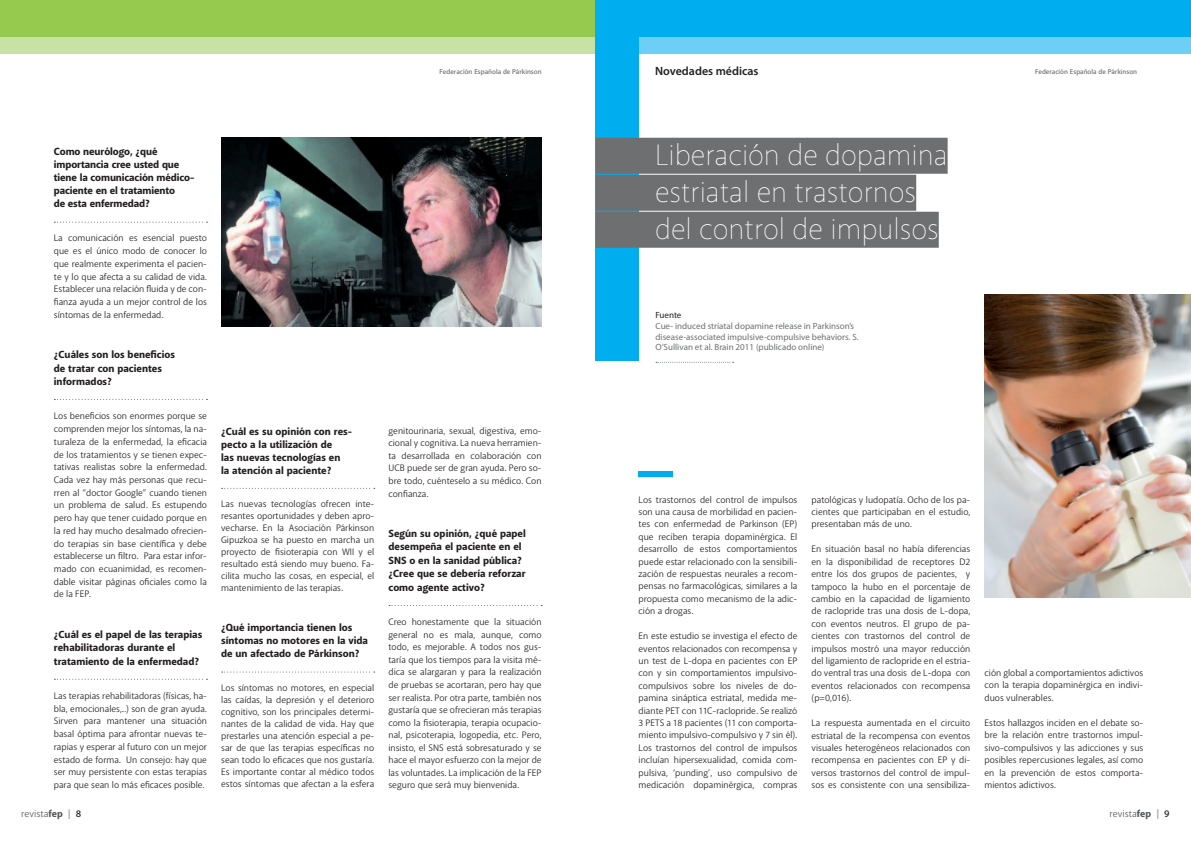
<style>
.page{position:relative;width:1191px;height:842px;background:#fff}
.page>*{position:absolute;margin:0;border:0;box-sizing:border-box;transform-origin:0 0}
.t1{font:100 30px/37px "Akagi";color:#fff}
.t2{font:600 12px "Myriad Pro";color:#231f20}
.t3{font:800 10.5px/13.2px "Akagi";color:#231f20}
.t4{font:10px "Akagi";color:#58595b}
.t5{font:9.5px/12.4px "Akagi";color:#231f20;text-align:justify}
.t6{font:9px/10.8px "Myriad Pro";color:#6d6f71}
.t7{font:9px "Myriad Pro";letter-spacing:-.005em;color:#231f20}
.t8{font:600 7px "Akagi";color:#6d6f71}
.s1{font-weight:800}
.s2{font-weight:600;color:#231f20}
</style>
<div class="page">
<svg style="left:54px;top:222px;width:153px;height:1px"></svg>
<svg style="left:54px;top:399px;width:153px;height:1px"></svg>
<svg style="left:54px;top:679px;width:153px;height:1px"></svg>
<svg style="left:222px;top:488px;width:153px;height:1px"></svg>
<svg style="left:222px;top:671px;width:153px;height:1px"></svg>
<svg style="left:389px;top:605px;width:153px;height:1px"></svg>
<div style="left:0;top:37px;width:595px;height:17px;background:#c8e1a4"></div>
<div style="left:0;top:0;width:595px;height:37px;background:#95ca4f"></div>
<div style="left:595px;top:37px;width:596px;height:17px;background:#6ecff6"></div>
<div style="left:595px;top:0;width:596px;height:37px;background:#00aeef"></div>
<img style="left:984px;top:295px;width:207px;height:302px">
<svg style="left:656px;top:362px;width:77px;height:1px"></svg>
<div style="left:638px;top:471px;width:34px;height:6px;background:#00aeef"></div>
<div style="left:595px;top:0;width:43px;height:361px;background:#00aeef"></div>
<div style="left:595px;top:138px;width:352px;height:36px;background:#6d6f71"></div>
<div style="left:595px;top:175px;width:321px;height:36px;background:#6d6f71"></div>
<div style="left:595px;top:212px;width:343px;height:36px;background:#6d6f71"></div>
<img style="left:222px;top:138px;width:319px;height:188px">
<p class="t8" style="left:439px;top:67px;width:104px">Federación Española de Párkinson</p>
<p class="t2" style="left:655px;top:64px;width:105px">Novedades médicas</p>
<p class="t8" style="left:1035px;top:67px;width:104px">Federación Española de Párkinson</p>
<p class="t3" style="left:54px;top:145px;width:142px">Como neurólogo, ¿qué importancia cree usted que tiene la comunicación médico&shy;paciente en el tratamiento<br>de esta enfermedad?</p>
<p class="t5" style="left:54px;top:232px;width:155px;line-height:12.7px">La comunicación es esencial puesto que es el único modo de conocer lo que realmente experimenta el pacien&shy;te y lo que afecta a su calidad de vida.<br>Establecer una relación fluida y de con&shy;fianza ayuda a un mejor control de los síntomas de la enfermedad.</p>
<p class="t3" style="left:54px;top:349px;width:123px">¿Cuáles son los beneficios de tratar con pacientes informados?</p>
<p class="t5" style="left:54px;top:410px;width:155px;line-height:12.7px">Los beneficios son enormes porque se comprenden mejor los síntomas, la na&shy;turaleza de la enfermedad, la eficacia de los tratamientos y se tienen expec&shy;tativas realistas sobre la enfermedad.<br>Cada vez hay más personas que recu&shy;rren al “doctor Google” cuando tienen un problema de salud. Es estupendo pero hay que tener cuidado porque en la red hay mucho desalmado ofrecien&shy;do terapias sin base científica y debe establecerse un filtro. Para estar infor&shy;mado con ecuanimidad, es recomen&shy;dable visitar páginas oficiales como la de la FEP.</p>
<p class="t3" style="left:54px;top:628px;width:150px">¿Cuál es el papel de las terapias rehabilitadoras durante el tratamiento de la enfermedad?</p>
<p class="t5" style="left:54px;top:689px;width:155px;line-height:12.7px">Las terapias rehabilitadoras (físicas, ha&shy;bla, emocionales,..) son de gran ayuda.<br>Sirven para mantener una situación basal óptima para afrontar nuevas te&shy;rapias y esperar al futuro con un mejor estado de forma. Un consejo: hay que ser muy persistente con estas terapias para que sean lo más eficaces posible.</p>
<p class="t3" style="left:221px;top:425px;width:132px">¿Cuál es su opinión con res&shy;pecto a la utilización de<br>las nuevas tecnologías en<br>la atención al paciente?</p>
<p class="t5" style="left:221px;top:498px;width:155px;line-height:12px">Las nuevas tecnologías ofrecen inte&shy;resantes oportunidades y deben apro&shy;vecharse. En la Asociación Párkinson Gipuzkoa se ha puesto en marcha un proyecto de fisioterapia con WII y el resultado está siendo muy bueno. Fa&shy;cilita mucho las cosas, en especial, el mantenimiento de las terapias.</p>
<p class="t3" style="left:221px;top:622px;width:148px">¿Qué importancia tienen los síntomas no motores en la vida de un afectado de Párkinson?</p>
<p class="t5" style="left:221px;top:682px;width:155px;line-height:12px">Los síntomas no motores, en especial las caídas, la depresión y el deterioro cognitivo, son los principales determi&shy;nantes de la calidad de vida. Hay que prestarles una atención especial a pe&shy;sar de que las terapias específicas no sean todo lo eficaces que nos gustaría.<br>Es importante contar al médico todos estos síntomas que afectan a la esfera</p>
<p class="t5" style="left:388px;top:424px;width:155px">genitourinaria, sexual, digestiva, emo&shy;cional y cognitiva. La nueva herramien&shy;ta desarrollada en colaboración con UCB puede ser de gran ayuda. Pero so&shy;bre todo, cuénteselo a su médico. Con confianza.</p>
<p class="t3" style="left:388px;top:527px;width:139px;line-height:13.5px">Según su opinión, ¿qué papel desempeña el paciente en el<br>SNS o en la sanidad pública? ¿Cree que se debería reforzar como agente activo?</p>
<p class="t5" style="left:388px;top:616px;width:155px">Creo honestamente que la situación general no es mala, aunque, como todo, es mejorable. A todos nos gus&shy;taría que los tiempos para la visita mé&shy;dica se alargaran y para la realización de pruebas se acortaran, pero hay que ser realista. Por otra parte, también nos gustaría que se ofrecieran más terapias como la fisioterapia, terapia ocupacio&shy;nal, psicoterapia, logopedia, etc. Pero, insisto, el SNS está sobresaturado y se hace el mayor esfuerzo con la mejor de las voluntades. La implicación de la FEP seguro que será muy bienvenida.</p>
<h1 class="t1" style="left:655px;top:136px;width:294px">Liberación de dopamina estriatal en trastornos del control de impulsos</h1>
<p class="t7" style="left:655px;top:309px;width:27px">Fuente</p>
<p class="t6" style="left:655px;top:320px;width:205px">Cue- induced striatal dopamine release in Parkinson’s disease-associated impulsive-compulsive behaviors. S.<br>O’Sullivan et al. Brain 2011 (publicado online)</p>
<p class="t5" style="left:638px;top:493px;width:160px">Los trastornos del control de impulsos son una causa de morbilidad en pacien&shy;tes con enfermedad de Parkinson (EP) que reciben terapia dopaminérgica. El desarrollo de estos comportamientos puede estar relacionado con la sensibili&shy;zación de respuestas neurales a recom&shy;pensas no farmacológicas, similares a la propuesta como mecanismo de la adic&shy;ción a drogas.</p>
<p class="t5" style="left:638px;top:630px;width:160px">En este estudio se investiga el efecto de eventos relacionados con recompensa y un test de L-dopa en pacientes con EP con y sin comportamientos impulsivo&shy;compulsivos sobre los niveles de do&shy;pamina sináptica estriatal, medida me&shy;diante PET con 11C-raclopride. Se realizó 3 PETS a 18 pacientes (11 con comporta&shy;miento impulsivo-compulsivo y 7 sin él).<br>Los trastornos del control de impulsos incluían hipersexualidad, comida com&shy;pulsiva, ‘punding’, uso compulsivo de medicación dopaminérgica, compras</p>
<p class="t5" style="left:811px;top:493px;width:160px">patológicas y ludopatía. Ocho de los pa&shy;cientes que participaban en el estudio, presentaban más de uno.</p>
<p class="t5" style="left:811px;top:543px;width:160px">En situación basal no había diferencias en la disponibilidad de receptores D2 entre los dos grupos de pacientes, y tampoco la hubo en el porcentaje de cambio en la capacidad de ligamiento de raclopride tras una dosis de L-dopa, con eventos neutros. El grupo de pa&shy;cientes con trastornos del control de impulsos mostró una mayor reducción del ligamiento de raclopride en el estria&shy;do ventral tras una dosis de L-dopa con eventos relacionados con recompensa (p=0,016).</p>
<p class="t5" style="left:811px;top:717px;width:160px">La respuesta aumentada en el circuito estriatal de la recompensa con eventos visuales heterogéneos relacionados con recompensa en pacientes con EP y di&shy;versos trastornos del control de impul&shy;sos es consistente con una sensibiliza-</p>
<p class="t5" style="left:984px;top:666px;width:160px">ción global a comportamientos adictivos con la terapia dopaminérgica en indivi&shy;duos vulnerables.</p>
<p class="t5" style="left:984px;top:716px;width:160px">Estos hallazgos inciden en el debate so&shy;bre la relación entre trastornos impul&shy;sivo-compulsivos y las adicciones y sus posibles repercusiones legales, así como en la prevención de estos comporta&shy;mientos adictivos.</p>
<p class="t4" style="left:21px;top:808px;width:62px">revista<span class="s1">fep</span> | <span class="s2">8</span></p>
<p class="t4" style="left:1109px;top:808px;width:62px">revista<span class="s1">fep</span> | <span class="s2">9</span></p>
</div>
